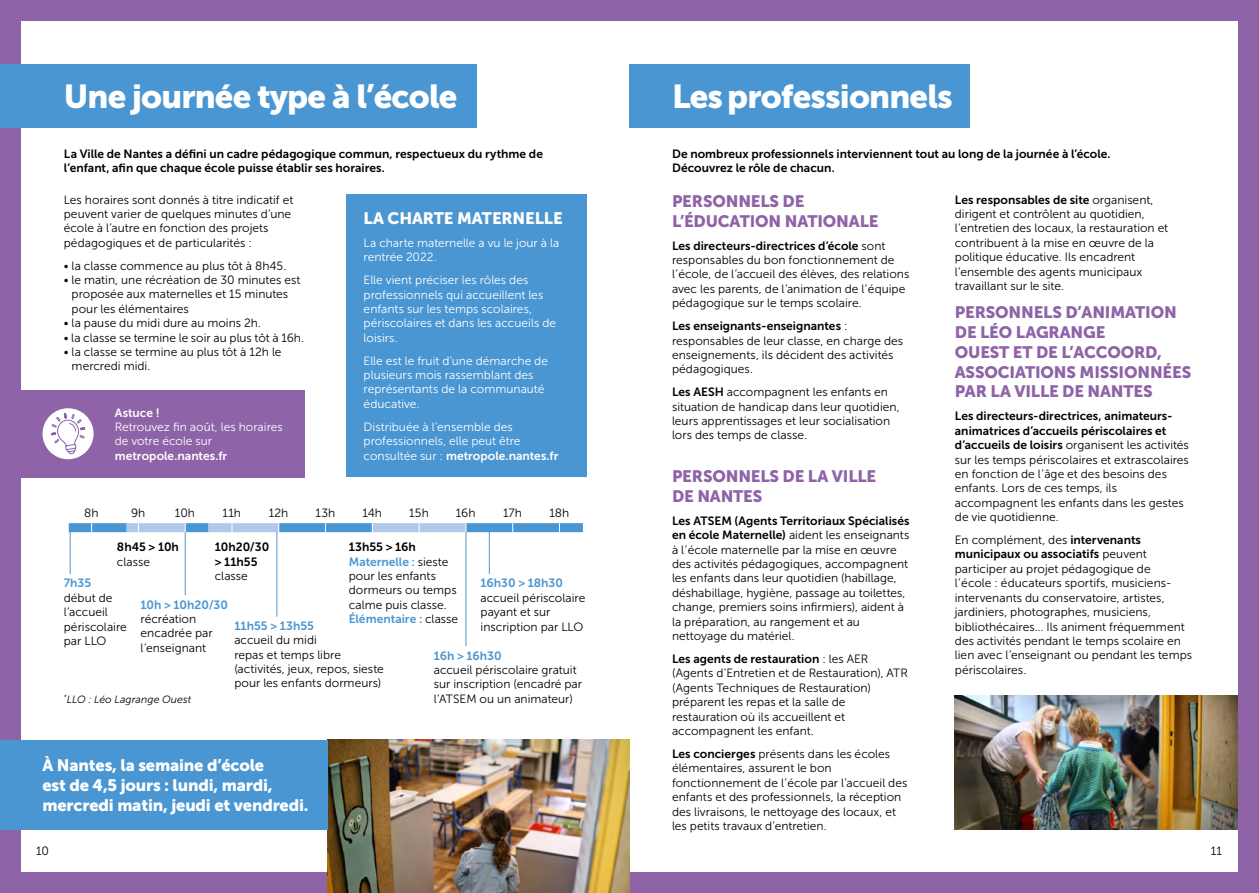
<style>
.page{position:relative;width:1259px;height:893px;background:#8e63a7}
.page>*{position:absolute;margin:0;border:0;box-sizing:border-box;transform-origin:0 0}
.t1{font:33px "Museo Sans 900";letter-spacing:-.025em;color:#fff}
.t2{font:16.5px/19.8px "Museo Sans 900";letter-spacing:-.01em;color:#8e63a7}
.t3{font:16.5px/19.8px "Museo Sans 900";letter-spacing:-.01em;color:#fff}
.t4{font:12px/14.4px "Museo Sans 300";color:#000}
.t5{font:12px/14.4px "Museo Sans 700";color:#000}
.t6{font:12px/14.4px "Museo Sans 300";color:#fff}
.t7{font:12px/14.4px "Museo Sans 700";color:#4a96d2}
.t8{font:12px "Museo Sans 700";color:#fff}
.t9{font:italic 10.5px "Museo Sans 300";letter-spacing:.005em;color:#000}
.s1{font-family:"Museo Sans 300"}
.s2{font-family:"Museo Sans 700"}
.s3{color:#000}
.s4{font-family:"Museo Sans 300";color:#000}
</style>
<div class="page">
<div style="left:21px;top:21px;width:608px;height:851px;background:#fff"></div>
<div style="left:629px;top:21px;width:608px;height:851px;background:#fff"></div>
<div style="left:0;top:390px;width:304px;height:87px;background:#8e63a7"></div>
<div style="left:43px;top:408px;width:51px;height:51px;background:#fff;border-radius:50%"></div>
<svg style="left:51px;top:413px;width:34px;height:42px"></svg>
<img style="left:327px;top:740px;width:302px;height:153px">
<img style="left:955px;top:695px;width:282px;height:134px">
<div style="left:347px;top:195px;width:240px;height:282px;background:#4a96d2"></div>
<div style="left:0;top:740px;width:327px;height:89px;background:#4a96d2"></div>
<hr style="left:70px;top:531px;width:1px;height:43px;background:#4a96d2">
<hr style="left:465px;top:531px;width:1px;height:115px;background:#4a96d2">
<hr style="left:185px;top:531px;width:1px;height:64px;background:#4a96d2">
<hr style="left:276px;top:531px;width:1px;height:86px;background:#4a96d2">
<hr style="left:489px;top:531px;width:1px;height:43px;background:#4a96d2">
<div style="left:0;top:64px;width:476px;height:64px;background:#4a96d2"></div>
<div style="left:629px;top:64px;width:340px;height:64px;background:#4a96d2"></div>
<svg style="left:68px;top:523px;width:515px;height:9px;background:#7bafdd"></svg>
<h1 class="t1" style="left:64px;top:78px;width:395px">Une journée type à l’école</h1>
<h1 class="t1" style="left:672px;top:78px;width:282px">Les professionnels</h1>
<p class="t5" style="left:64px;top:146px;width:480px">La Ville de Nantes a défini un cadre pédagogique commun, respectueux du rythme de l’enfant, afin que chaque école puisse établir ses horaires.</p>
<p class="t5" style="left:672px;top:146px;width:440px">De nombreux professionnels interviennent tout au long de la journée à l’école.<br>Découvrez le rôle de chacun.</p>
<p class="t4" style="left:64px;top:192px;width:231px">Les horaires sont donnés à titre indicatif et peuvent varier de quelques minutes d’une école à l’autre en fonction des projets pédagogiques et de particularités :</p>
<p class="t4" style="left:64px;top:258px;width:224px">• la classe commence au plus tôt à 8h45.</p>
<p class="t4" style="left:72px;top:273px;width:230px;text-indent:-8px">• le matin, une récréation de 30 minutes est proposée aux maternelles et 15 minutes pour les élémentaires</p>
<p class="t4" style="left:64px;top:316px;width:199px">• la pause du midi dure au moins 2h.</p>
<p class="t4" style="left:64px;top:330px;width:242px">• la classe se termine le soir au plus tôt à 16h.</p>
<p class="t4" style="left:72px;top:345px;width:211px;text-indent:-8px">• la classe se termine au plus tôt à 12h le mercredi midi.</p>
<h2 class="t2" style="left:672px;top:191px;width:208px">PERSONNELS DE<br>L’ÉDUCATION NATIONALE</h2>
<p class="t5" style="left:672px;top:238px;width:215px">Les directeurs-directrices d’école <span class="s1">sont</span></p>
<p class="t4" style="left:672px;top:253px;width:239px">responsables du bon fonctionnement de l’école, de l’accueil des élèves, des relations avec les parents, de l’animation de l’équipe pédagogique sur le temps scolaire.</p>
<p class="t5" style="left:672px;top:319px;width:177px">Les enseignants-enseignantes <span class="s1">:</span></p>
<p class="t4" style="left:672px;top:333px;width:233px">responsables de leur classe, en charge des enseignements, ils décident des activités pédagogiques.</p>
<p class="t4" style="left:672px;top:385px;width:229px"><span class="s2">Les AESH</span> accompagnent les enfants en situation de handicap dans leur quotidien, leurs apprentissages et leur socialisation lors des temps de classe.</p>
<h2 class="t2" style="left:672px;top:466px;width:206px">PERSONNELS DE LA VILLE<br>DE NANTES</h2>
<p class="t5" style="left:672px;top:513px;width:239px">Les ATSEM (Agents Territoriaux Spécialisés</p>
<p class="t4" style="left:672px;top:528px;width:239px"><span class="s2">en école Maternelle)</span> aident les enseignants à l’école maternelle par la mise en œuvre des activités pédagogiques, accompagnent les enfants dans leur quotidien (habillage, déshabillage, hygiène, passage au toilettes, change, premiers soins infirmiers), aident à la préparation, au rangement et au nettoyage du matériel.</p>
<p class="t5" style="left:672px;top:652px;width:198px">Les agents de restauration <span class="s1">: les AER</span></p>
<p class="t4" style="left:672px;top:666px;width:237px">(Agents d’Entretien et de Restauration), ATR (Agents Techniques de Restauration) préparent les repas et la salle de restauration où ils accueillent et accompagnent les enfant.</p>
<p class="t4" style="left:672px;top:747px;width:237px"><span class="s2">Les concierges</span> présents dans les écoles élémentaires, assurent le bon fonctionnement de l’école par l’accueil des enfants et des professionnels, la réception des livraisons, le nettoyage des locaux, et les petits travaux d’entretien.</p>
<p class="t5" style="left:955px;top:192px;width:200px">Les responsables de site <span class="s1">organisent,</span></p>
<p class="t4" style="left:955px;top:207px;width:215px">dirigent et contrôlent au quotidien, l’entretien des locaux, la restauration et contribuent à la mise en œuvre de la politique éducative. Ils encadrent l’ensemble des agents municipaux travaillant sur le site.</p>
<h2 class="t2" style="left:955px;top:302px;width:238px">PERSONNELS D’ANIMATION<br>DE LÉO LAGRANGE<br>OUEST ET DE L’ACCOORD,<br>ASSOCIATIONS MISSIONNÉES<br>PAR LA VILLE DE NANTES</h2>
<p class="t5" style="left:955px;top:409px;width:219px">Les directeurs-directrices, animateurs&shy;animatrices d’accueils périscolaires et</p>
<p class="t4" style="left:955px;top:438px;width:235px"><span class="s2">d’accueils de loisirs</span> organisent les activités sur les temps périscolaires et extrascolaires en fonction de l’âge et des besoins des enfants. Lors de ces temps, ils accompagnent les enfants dans les gestes de vie quotidienne.</p>
<p class="t4" style="left:955px;top:533px;width:188px">En complément, des <span class="s2">intervenants</span></p>
<p class="t5" style="left:955px;top:547px;width:193px">municipaux ou associatifs <span class="s1">peuvent</span></p>
<p class="t4" style="left:955px;top:562px;width:239px">participer au projet pédagogique de<br>l’école : éducateurs sportifs, musiciens&shy;intervenants du conservatoire, artistes, jardiniers, photographes, musiciens, bibliothécaires… Ils animent fréquemment des activités pendant le temps scolaire en lien avec l’enseignant ou pendant les temps périscolaires.</p>
<h2 class="t3" style="left:364px;top:208px;width:200px">LA CHARTE MATERNELLE</h2>
<p class="t6" style="left:364px;top:236px;width:197px">La charte maternelle a vu le jour à la rentrée 2022.</p>
<p class="t6" style="left:364px;top:273px;width:194px">Elle vient préciser les rôles des professionnels qui accueillent les enfants sur les temps scolaires, périscolaires et dans les accueils de loisirs.</p>
<p class="t6" style="left:364px;top:353px;width:186px">Elle est le fruit d’une démarche de plusieurs mois rassemblant des représentants de la communauté éducative.</p>
<p class="t6" style="left:364px;top:420px;width:158px">Distribuée à l’ensemble des professionnels, elle peut être</p>
<p class="t8" style="left:364px;top:449px;width:196px"><span class="s1">consultée sur :</span> metropole.nantes.fr</p>
<p class="t8" style="left:115px;top:406px;width:46px">Astuce !</p>
<p class="t6" style="left:115px;top:420px;width:169px">Retrouvez fin août, les horaires de votre école sur</p>
<p class="t8" style="left:115px;top:449px;width:114px">metropole.nantes.fr</p>
<p class="t4" style="left:84px;top:506px;width:16px">8h</p>
<p class="t4" style="left:131px;top:506px;width:16px">9h</p>
<p class="t4" style="left:175px;top:506px;width:22px">10h</p>
<p class="t4" style="left:222px;top:506px;width:20px">11h</p>
<p class="t4" style="left:269px;top:506px;width:21px">12h</p>
<p class="t4" style="left:315px;top:506px;width:21px">13h</p>
<p class="t4" style="left:362px;top:506px;width:21px">14h</p>
<p class="t4" style="left:409px;top:506px;width:21px">15h</p>
<p class="t4" style="left:456px;top:506px;width:21px">16h</p>
<p class="t4" style="left:503px;top:506px;width:20px">17h</p>
<p class="t4" style="left:549px;top:506px;width:21px">18h</p>
<p class="t5" style="left:215px;top:540px;width:56px">10h20/30 &gt; 11h55</p>
<p class="t4" style="left:215px;top:569px;width:35px">classe</p>
<p class="t7" style="left:349px;top:540px;width:101px"><span class="s3">13h55 &gt; 16h<br></span>Maternelle : <span class="s4">sieste</span></p>
<p class="t4" style="left:349px;top:569px;width:109px">pour les enfants dormeurs ou temps calme puis classe.</p>
<p class="t7" style="left:349px;top:612px;width:111px">Élémentaire : <span class="s4">classe</span></p>
<p class="t7" style="left:434px;top:648px;width:69px">16h &gt; 16h30</p>
<p class="t4" style="left:434px;top:663px;width:150px">accueil périscolaire gratuit sur inscription (encadré par l’ATSEM ou un animateur)</p>
<p class="t5" style="left:117px;top:540px;width:64px">8h45 &gt; 10h</p>
<p class="t4" style="left:117px;top:554px;width:35px">classe</p>
<p class="t7" style="left:480px;top:576px;width:84px">16h30 &gt; 18h30</p>
<p class="t4" style="left:480px;top:590px;width:106px">accueil périscolaire payant et sur inscription par LLO</p>
<p class="t7" style="left:64px;top:576px;width:29px">7h35</p>
<p class="t4" style="left:64px;top:590px;width:65px">début de l’accueil périscolaire par LLO</p>
<p class="t7" style="left:141px;top:597px;width:89px">10h &gt; 10h20/30</p>
<p class="t4" style="left:141px;top:612px;width:74px">récréation encadrée par l’enseignant</p>
<p class="t7" style="left:234px;top:618px;width:81px">11h55 &gt; 13h55</p>
<p class="t4" style="left:234px;top:633px;width:151px">accueil du midi<br>repas et temps libre (activités, jeux, repos, sieste pour les enfants dormeurs)</p>
<p class="t9" style="left:64px;top:693px;width:129px"><sup>*</sup>LLO : Léo Lagrange Ouest</p>
<h2 class="t3" style="left:43px;top:755px;width:267px">À Nantes, la semaine d’école<br>est de 4,5 jours : lundi, mardi, mercredi matin, jeudi et vendredi.</h2>
<p class="t4" style="left:36px;top:844px;width:14px">10</p>
<p class="t4" style="left:1210px;top:844px;width:13px">11</p>
</div>
